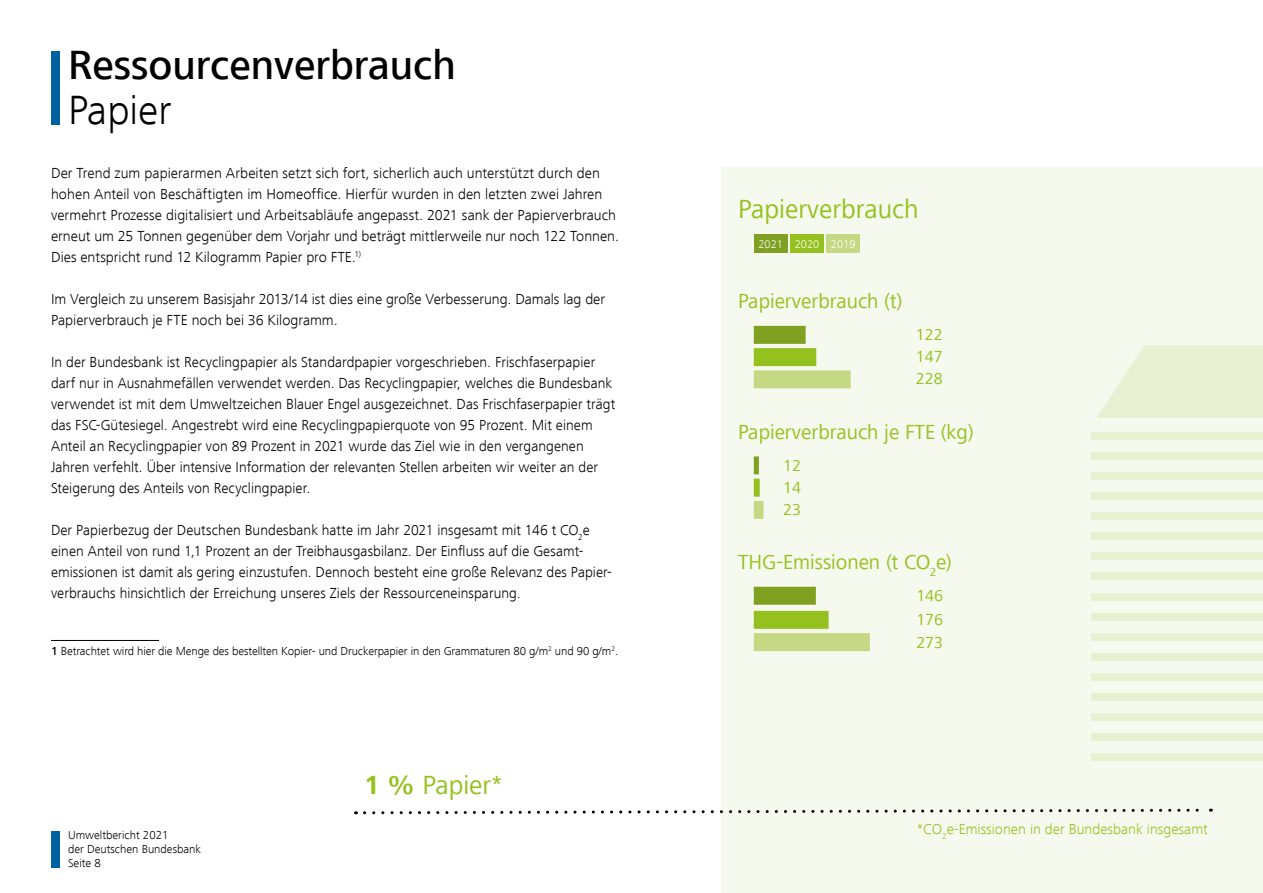
<style>
.page{position:relative;width:1263px;height:893px;background:#fff}
.page>*{position:absolute;margin:0;border:0;box-sizing:border-box;transform-origin:0 0}
.t1{font:500 42px "Frutiger Next LTCE";color:#000}
.t2{font:300 42px "Frutiger Next LTCE";color:#000}
.t3{font:27px "Frutiger Next LTCE";color:#95c11f}
.t4{font:21px "Frutiger Next LTCE";color:#95c11f}
.t5{font:16.5px/22.2px "Frutiger Next LTCE";color:#95c11f}
.t6{font:300 15px/21px "Frutiger Next LTCE";letter-spacing:.005em;color:#000}
.t7{font:300 15px "Frutiger Next LTCE";color:#95c11f}
.t8{font:300 12px/14.4px "Frutiger Next LTCE";letter-spacing:-.005em;color:#000}
.t9{font:300 11.55px "Frutiger Next LTCE";color:#fff}
.s1{font-weight:500}
.s2{font-weight:700}
</style>
<div class="page">
<div style="left:51px;top:831px;width:9px;height:36px;background:#0061a1"></div>
<div style="left:51px;top:51px;width:9px;height:73px;background:#0061a1"></div>
<hr style="left:51px;top:640px;width:108px;height:1px;background:#000">
<div style="left:721px;top:168px;width:542px;height:725px;background:#f6f9ed"></div>
<div style="left:754px;top:370px;width:97px;height:18px;background:#c5d984"></div>
<div style="left:754px;top:326px;width:52px;height:18px;background:#80a022"></div>
<div style="left:754px;top:348px;width:62px;height:18px;background:#95c11f"></div>
<div style="left:754px;top:501px;width:9px;height:18px;background:#c5d984"></div>
<div style="left:754px;top:456px;width:5px;height:18px;background:#80a022"></div>
<div style="left:754px;top:479px;width:6px;height:18px;background:#95c11f"></div>
<div style="left:754px;top:633px;width:116px;height:18px;background:#c5d984"></div>
<div style="left:754px;top:587px;width:62px;height:18px;background:#80a022"></div>
<div style="left:754px;top:611px;width:75px;height:18px;background:#95c11f"></div>
<div style="left:754px;top:235px;width:34px;height:18px;background:#80a022"></div>
<div style="left:826px;top:235px;width:34px;height:18px;background:#c5d984"></div>
<div style="left:790px;top:235px;width:34px;height:18px;background:#95c11f"></div>
<svg style="left:355px;top:808px;width:856px;height:7px"></svg>
<svg style="left:1097px;top:345px;width:166px;height:73px;background:#eaf1d5"></svg>
<div style="left:1092px;top:432px;width:171px;height:7px;background:#e9f0d2"></div>
<div style="left:1092px;top:452px;width:171px;height:8px;background:#e9f0d2"></div>
<div style="left:1092px;top:472px;width:171px;height:8px;background:#e9f0d2"></div>
<div style="left:1092px;top:492px;width:171px;height:8px;background:#e9f0d2"></div>
<div style="left:1092px;top:513px;width:171px;height:7px;background:#e9f0d2"></div>
<div style="left:1092px;top:533px;width:171px;height:7px;background:#e9f0d2"></div>
<div style="left:1092px;top:553px;width:171px;height:7px;background:#e9f0d2"></div>
<div style="left:1092px;top:573px;width:171px;height:7px;background:#e9f0d2"></div>
<div style="left:1092px;top:593px;width:171px;height:7px;background:#e9f0d2"></div>
<div style="left:1092px;top:613px;width:171px;height:7px;background:#e9f0d2"></div>
<div style="left:1092px;top:633px;width:171px;height:7px;background:#e9f0d2"></div>
<div style="left:1092px;top:653px;width:171px;height:7px;background:#e9f0d2"></div>
<div style="left:1092px;top:673px;width:171px;height:7px;background:#e9f0d2"></div>
<div style="left:1092px;top:693px;width:171px;height:8px;background:#e9f0d2"></div>
<div style="left:1092px;top:713px;width:171px;height:8px;background:#e9f0d2"></div>
<div style="left:1092px;top:733px;width:171px;height:8px;background:#e9f0d2"></div>
<div style="left:1092px;top:754px;width:171px;height:7px;background:#e9f0d2"></div>
<h1 class="t1" style="left:68px;top:41px;width:389px">Ressourcenverbrauch</h1>
<h1 class="t2" style="left:68px;top:86px;width:105px">Papier</h1>
<p class="t6" style="left:51px;top:162px;width:567px">Der Trend zum papierarmen Arbeiten setzt sich fort, sicherlich auch unterstützt durch den hohen Anteil von Beschäftigten im Homeoffice. Hierfür wurden in den letzten zwei Jahren vermehrt Prozesse digitalisiert und Arbeitsabläufe angepasst. 2021 sank der Papierverbrauch erneut um 25 Tonnen gegenüber dem Vorjahr und beträgt mittlerweile nur noch 122 Tonnen.<br>Dies entspricht rund 12 Kilogramm Papier pro FTE.<sup>1)</sup></p>
<p class="t6" style="left:51px;top:288px;width:556px">Im Vergleich zu unserem Basisjahr 2013/14 ist dies eine große Verbesserung. Damals lag der<br>Papierverbrauch je FTE noch bei 36 Kilogramm.</p>
<p class="t6" style="left:51px;top:351px;width:566px">In der Bundesbank ist Recyclingpapier als Standardpapier vorgeschrieben. Frischfaserpapier darf nur in Ausnahmefällen verwendet werden. Das Recyclingpapier, welches die Bundesbank verwendet ist mit dem Umweltzeichen Blauer Engel ausgezeichnet. Das Frischfaserpapier trägt das FSC-Gütesiegel. Angestrebt wird eine Recyclingpapierquote von 95 Prozent. Mit einem Anteil an Recyclingpapier von 89 Prozent in 2021 wurde das Ziel wie in den vergangenen Jahren verfehlt. Über intensive Information der relevanten Stellen arbeiten wir weiter an der Steigerung des Anteils von Recyclingpapier.</p>
<p class="t6" style="left:51px;top:519px;width:562px">Der Papierbezug der Deutschen Bundesbank hatte im Jahr 2021 insgesamt mit 146 t CO<sub>2</sub>e einen Anteil von rund 1,1 Prozent an der Treibhausgasbilanz. Der Einfluss auf die Gesamt&shy;emissionen ist damit als gering einzustufen. Dennoch besteht eine große Relevanz des Papier&shy;verbrauchs hinsichtlich der Erreichung unseres Ziels der Ressourceneinsparung.</p>
<p class="t8" style="left:51px;top:644px;width:566px"><span class="s1">1</span> Betrachtet wird hier die Menge des bestellten Kopier- und Druckerpapier in den Grammaturen 80 g/m<sup>2</sup> und 90 g/m<sup>2</sup>.</p>
<p class="t8" style="left:68px;top:828px;width:135px">Umweltbericht 2021<br>der Deutschen Bundesbank<br>Seite 8</p>
<h2 class="t3" style="left:364px;top:770px;width:140px"><span class="s2">1 %</span> Papier*</h2>
<h2 class="t3" style="left:738px;top:194px;width:182px">Papierverbrauch</h2>
<p class="t9" style="left:758px;top:238px;width:99px">2021 2020 2019</p>
<h3 class="t4" style="left:738px;top:290px;width:166px">Papierverbrauch (t)</h3>
<p class="t5" style="left:916px;top:323px;width:28px">122<br>147</p>
<p class="t5" style="left:916px;top:368px;width:28px">228</p>
<h3 class="t4" style="left:738px;top:420px;width:237px">Papierverbrauch je FTE (kg)</h3>
<p class="t5" style="left:783px;top:454px;width:19px">12</p>
<p class="t5" style="left:783px;top:499px;width:19px">23</p>
<p class="t5" style="left:783px;top:477px;width:19px">14</p>
<h3 class="t4" style="left:738px;top:550px;width:215px">THG-Emissionen (t CO<sub>2</sub>e)</h3>
<p class="t5" style="left:916px;top:584px;width:28px;line-height:24.2px">146<br>176</p>
<p class="t5" style="left:916px;top:631px;width:28px">273</p>
<p class="t7" style="left:917px;top:820px;width:292px">*CO<sub>2</sub>e-Emissionen in der Bundesbank insgesamt</p>
</div>
